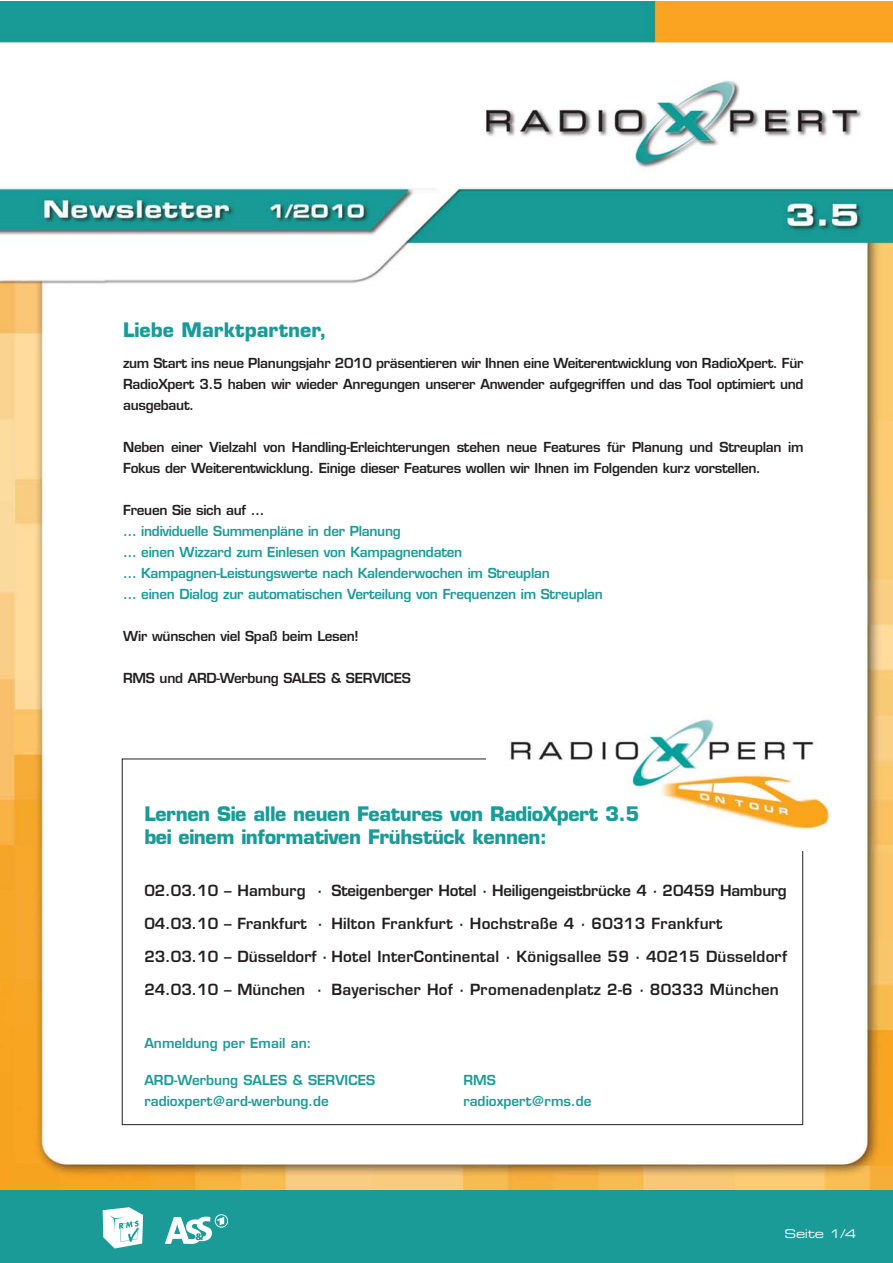
<style>
.page{position:relative;width:893px;height:1263px;background:#fff}
.page>*{position:absolute;margin:0;border:0;box-sizing:border-box;transform-origin:0 0}
.t1{font:700 19.5px/22.5px "Eurostile";letter-spacing:-.02em;color:#1a9b97}
.t2{font:700 19.5px "Eurostile";color:#1a9b97}
.t3{font:600 15px "Eurostile";letter-spacing:.015em;color:#231f20}
.t4{font:600 15px "Eurostile";letter-spacing:-.015em;color:#231f20}
.t5{font:600 13.5px/21px "Eurostile";letter-spacing:-.02em;color:#231f20;text-align:justify}
.t6{font:600 13.5px/21px "Eurostile";letter-spacing:-.02em;color:#1a9b97}
.t7{font:600 13.5px "Eurostile";color:#1a9b97}
.t8{font:12px "Eurostile Extended Two";letter-spacing:-.03em;color:#fff}
</style>
<div class="page">
<img style="left:0;top:1px;width:892px;height:1190px">
<div style="left:0;top:1191px;width:892px;height:72px;background:#1a9b97"></div>
<svg style="left:165px;top:1214px;width:63px;height:30px"></svg>
<svg style="left:122px;top:759px;width:681px;height:366px"></svg>
<svg style="left:103px;top:1207px;width:40px;height:42px"></svg>
<h1 class="t2" style="left:123px;top:322px;width:205px">Liebe Marktpartner,</h1>
<p class="t5" style="left:123px;top:354px;width:682px">zum Start ins neue Planungsjahr 2010 präsentieren wir Ihnen eine Weiterentwicklung von RadioXpert. Für RadioXpert 3.5 haben wir wieder Anregungen unserer Anwender aufgegriffen und das Tool optimiert und ausgebaut.</p>
<p class="t5" style="left:123px;top:438px;width:682px">Neben einer Vielzahl von Handling-Erleichterungen stehen neue Features für Planung und Streuplan im<br>Fokus der Weiterentwicklung. Einige dieser Features wollen wir Ihnen im Folgenden kurz vorstellen.</p>
<p class="t5" style="left:123px;top:501px;width:143px">Freuen Sie sich auf …</p>
<p class="t6" style="left:123px;top:522px;width:481px">… individuelle Summenpläne in der Planung<br>… einen Wizzard zum Einlesen von Kampagnendaten<br>… Kampagnen-Leistungswerte nach Kalenderwochen im Streuplan<br>… einen Dialog zur automatischen Verteilung von Frequenzen im Streuplan</p>
<p class="t5" style="left:123px;top:627px;width:237px">Wir wünschen viel Spaß beim Lesen!</p>
<p class="t5" style="left:123px;top:669px;width:289px">RMS und ARD-Werbung SALES &amp; SERVICES</p>
<h1 class="t1" style="left:144px;top:805px;width:496px">Lernen Sie alle neuen Features von RadioXpert 3.5 bei einem informativen Frühstück kennen:</h1>
<p class="t4" style="left:144px;top:885px;width:644px">02.03.10 – Hamburg · Steigenberger Hotel · Heiligengeistbrücke 4 · 20459 Hamburg</p>
<p class="t3" style="left:144px;top:918px;width:580px">04.03.10 – Frankfurt · Hilton Frankfurt · Hochstraße 4 · 60313 Frankfurt</p>
<p class="t3" style="left:144px;top:951px;width:644px">23.03.10 – Düsseldorf · Hotel InterContinental · Königsallee 59 · 40215 Düsseldorf</p>
<p class="t3" style="left:144px;top:984px;width:636px">24.03.10 – München · Bayerischer Hof · Promenadenplatz 2-6 · 80333 München</p>
<p class="t7" style="left:144px;top:1037px;width:169px">Anmeldung per Email an:</p>
<p class="t7" style="left:144px;top:1075px;width:232px">ARD-Werbung SALES &amp; SERVICES</p>
<p class="t6" style="left:463px;top:1071px;width:34px">RMS</p>
<p class="t7" style="left:144px;top:1096px;width:186px">radioxpert@ard-werbung.de</p>
<p class="t7" style="left:463px;top:1096px;width:130px">radioxpert@rms.de</p>
<p class="t8" style="left:785px;top:1229px;width:73px">Seite 1/4</p>
</div>
